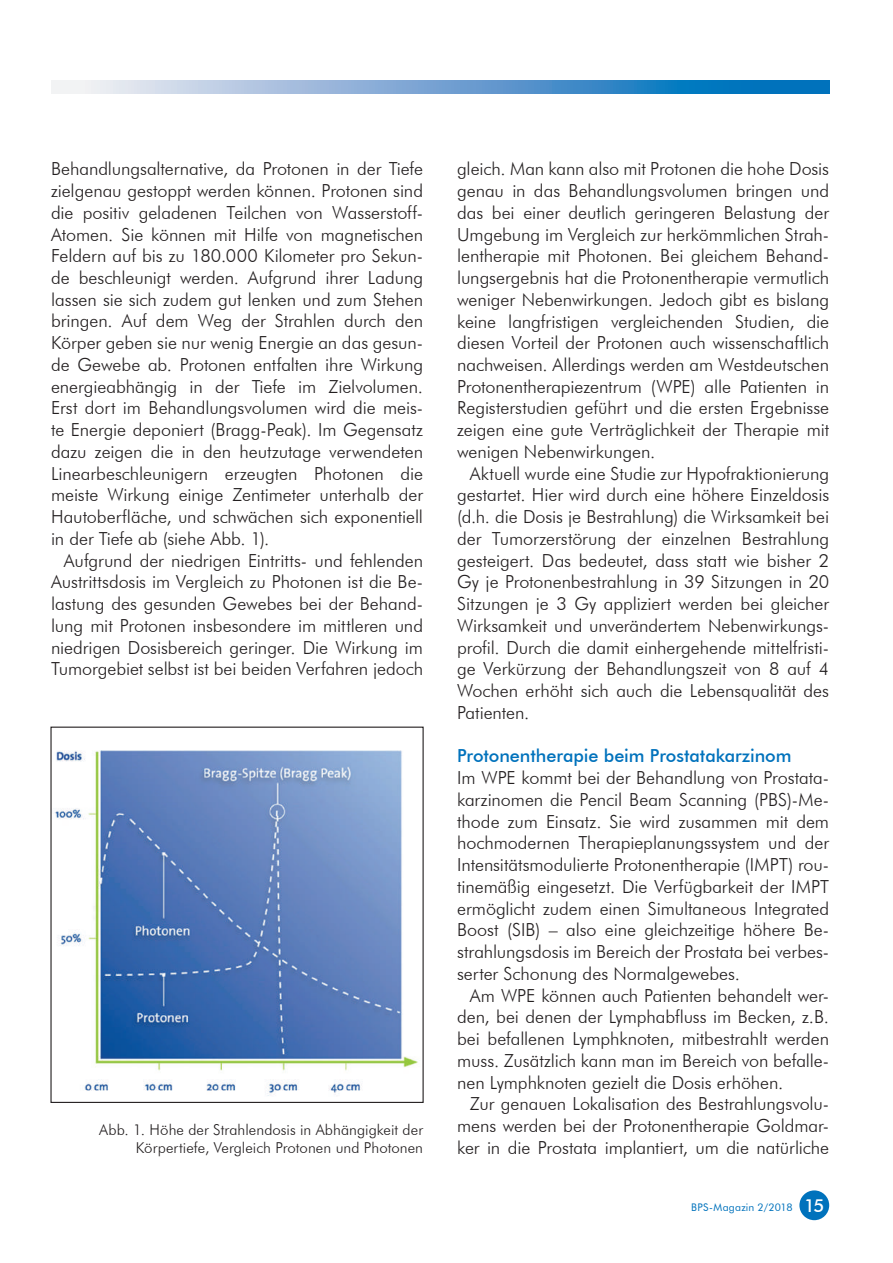
<style>
.page{position:relative;width:893px;height:1263px;background:#fff}
.page>*{position:absolute;margin:0;border:0;box-sizing:border-box;transform-origin:0 0}
.t1{font:300 18px/21.8px "Futura BT";letter-spacing:-.005em;color:#231f20;text-align:justify}
.t2{font:500 18px "Futura BT";letter-spacing:-.005em;color:#0072bc}
.t3{font:300 15px/18px "Futura BT";letter-spacing:.005em;color:#231f20;text-align:right}
.t4{font:10.5px "Futura BT";letter-spacing:.02em;color:#0072bc}
.s1{font-weight:500;font-size:18px;color:#fff}
</style>
<div class="page">
<svg style="left:51px;top:81px;width:778px;height:13px;background:#70a6d3"></svg>
<div style="left:799px;top:1190px;width:30px;height:30px;background:#0072bc;border-radius:50%"></div>
<img style="left:54px;top:750px;width:364px;height:346px">
<p class="t1" style="left:51px;top:158px;width:374px">Behandlungsalternative, da Protonen in der Tiefe zielgenau gestoppt werden können. Protonen sind die positiv geladenen Teilchen von Wasserstoff-Atomen. Sie können mit Hilfe von magnetischen Feldern auf bis zu 180.000 Kilometer pro Sekun&shy;de beschleunigt werden. Aufgrund ihrer Ladung lassen sie sich zudem gut lenken und zum Stehen bringen. Auf dem Weg der Strahlen durch den Körper geben sie nur wenig Energie an das gesun&shy;de Gewebe ab. Protonen entfalten ihre Wirkung energieabhängig in der Tiefe im Zielvolumen.<br>Erst dort im Behandlungsvolumen wird die meis&shy;te Energie deponiert (Bragg-Peak). Im Gegensatz dazu zeigen die in den heutzutage verwendeten Linearbeschleunigern erzeugten Photonen die meiste Wirkung einige Zentimeter unterhalb der Hautoberfläche, und schwächen sich exponentiell in der Tiefe ab (siehe Abb. 1).</p>
<p class="t1" style="left:51px;top:549px;width:374px;text-indent:13px">Aufgrund der niedrigen Eintritts- und fehlenden Austrittsdosis im Vergleich zu Photonen ist die Be&shy;lastung des gesunden Gewebes bei der Behand&shy;lung mit Protonen insbesondere im mittleren und niedrigen Dosisbereich geringer. Die Wirkung im Tumorgebiet selbst ist bei beiden Verfahren jedoch</p>
<p class="t3" style="left:99px;top:1121px;width:325px">Abb. 1. Höhe der Strahlendosis in Abhängigkeit der<br>Körpertiefe, Vergleich Protonen und Photonen</p>
<p class="t1" style="left:457px;top:158px;width:374px">gleich. Man kann also mit Protonen die hohe Dosis genau in das Behandlungsvolumen bringen und das bei einer deutlich geringeren Belastung der Umgebung im Vergleich zur herkömmlichen Strah&shy;lentherapie mit Photonen. Bei gleichem Behand&shy;lungsergebnis hat die Protonentherapie vermutlich weniger Nebenwirkungen. Jedoch gibt es bislang keine langfristigen vergleichenden Studien, die diesen Vorteil der Protonen auch wissenschaftlich nachweisen. Allerdings werden am Westdeutschen Protonentherapiezentrum (WPE) alle Patienten in Registerstudien geführt und die ersten Ergebnisse zeigen eine gute Verträglichkeit der Therapie mit wenigen Nebenwirkungen.</p>
<p class="t1" style="left:457px;top:462px;width:374px;text-indent:13px">Aktuell wurde eine Studie zur Hypofraktionierung gestartet. Hier wird durch eine höhere Einzeldosis (d.h. die Dosis je Bestrahlung) die Wirksamkeit bei der Tumorzerstörung der einzelnen Bestrahlung gesteigert. Das bedeutet, dass statt wie bisher 2<br>Gy je Protonenbestrahlung in 39 Sitzungen in 20<br>Sitzungen je 3 Gy appliziert werden bei gleicher Wirksamkeit und unverändertem Nebenwirkungs&shy;profil. Durch die damit einhergehende mittelfristi&shy;ge Verkürzung der Behandlungszeit von 8 auf 4<br>Wochen erhöht sich auch die Lebensqualität des Patienten.</p>
<p class="t2" style="left:457px;top:745px;width:336px">Protonentherapie beim Prostatakarzinom</p>
<p class="t1" style="left:457px;top:767px;width:374px">Im WPE kommt bei der Behandlung von Prostata&shy;karzinomen die Pencil Beam Scanning (PBS)-Me&shy;thode zum Einsatz. Sie wird zusammen mit dem hochmodernen Therapieplanungssystem und der Intensitätsmodulierte Protonentherapie (IMPT) rou&shy;tinemäßig eingesetzt. Die Verfügbarkeit der IMPT ermöglicht zudem einen Simultaneous Integrated Boost (SIB) – also eine gleichzeitige höhere Be&shy;strahlungsdosis im Bereich der Prostata bei verbes&shy;serter Schonung des Normalgewebes.</p>
<p class="t1" style="left:457px;top:984px;width:374px;text-indent:13px">Am WPE können auch Patienten behandelt wer&shy;den, bei denen der Lymphabfluss im Becken, z.B. bei befallenen Lymphknoten, mitbestrahlt werden muss. Zusätzlich kann man im Bereich von befalle&shy;nen Lymphknoten gezielt die Dosis erhöhen.</p>
<p class="t1" style="left:457px;top:1093px;width:374px;text-indent:13px">Zur genauen Lokalisation des Bestrahlungsvolu&shy;mens werden bei der Protonentherapie Goldmar&shy;ker in die Prostata implantiert, um die natürliche</p>
<p class="t4" style="left:691px;top:1200px;width:135px">BPS-Magazin 2/2018 <span class="s1">15</span></p>
</div>
